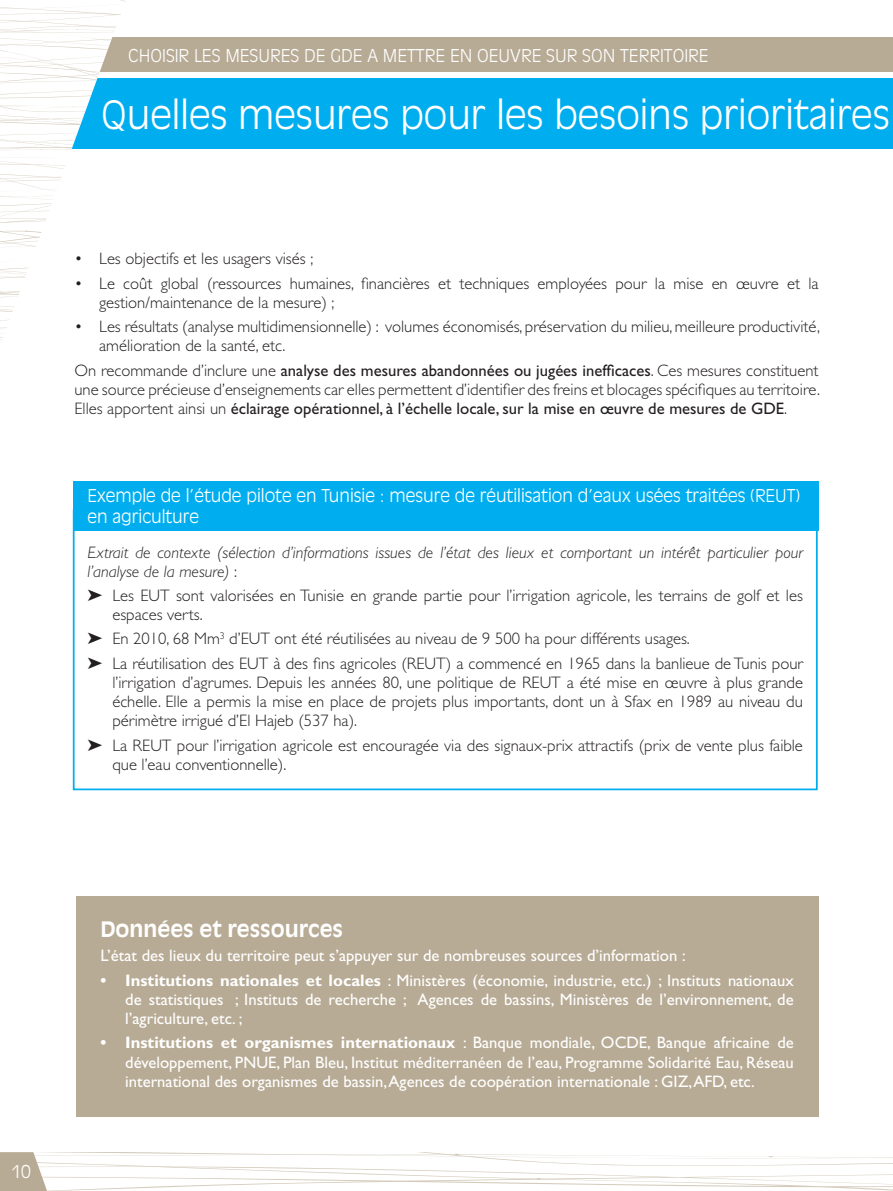
<style>
.page{position:relative;width:893px;height:1191px;background:#fff}
.page>*{position:absolute;margin:0;border:0;box-sizing:border-box;transform-origin:0 0}
.t1{font:300 38.5px "Antique Olive Std";color:#fff}
.t2{font:700 21px "Antique Olive Std";color:#fff}
.t3{font:300 17.5px/21px "Antique Olive Std";color:#fff}
.t4{font:300 16.62px/19.2px "Gill Sans Std";color:#231f20}
.t5{font:16.62px/19.2px "Gill Sans Std";color:#fff;text-align:justify}
.t6{font:italic 300 16.62px/19.2px "Gill Sans Std";color:#231f20}
.s1{font-weight:400}
.s2{font-style:normal}
.s3{font-weight:700}
</style>
<div class="page">
<svg style="left:0;top:1152px;width:893px;height:39px"></svg>
<div style="left:0;top:78px;width:893px;height:71px;background:#00aeef"></div>
<div style="left:86px;top:37px;width:807px;height:35px;background:#b8ab95"></div>
<svg style="left:0;top:0;width:125px;height:340px"></svg>
<svg style="left:40px;top:144px;width:2px;height:6px"></svg>
<svg style="left:55px;top:255px;width:7px;height:2px"></svg>
<div style="left:73px;top:481px;width:746px;height:50px;background:#00aeef"></div>
<div style="left:73px;top:509px;width:745px;height:281px;border:2px solid #00aeef"></div>
<div style="left:76px;top:896px;width:743px;height:220px;background:#b8ab95"></div>
<p class="t3" style="left:128px;top:46px;width:582px">CHOISIR LES MESURES DE GDE A METTrE EN OEUVRE SUR SON TERRITOIRE</p>
<h1 class="t1" style="left:101px;top:92px;width:790px">Quelles mesures pour les besoins prioritaires</h1>
<p class="t4" style="left:74px;top:249px;width:240px">• Les objectifs et les usagers visés ;</p>
<p class="t4" style="left:99px;top:274px;width:721px;text-indent:-25px">• Le coût global (ressources humaines, financières et techniques employées pour la mise en œuvre et la gestion/maintenance de la mesure) ;</p>
<p class="t4" style="left:99px;top:317px;width:722px;text-indent:-25px">• Les résultats (analyse multidimensionnelle) : volumes économisés, préservation du milieu, meilleure productivité, amélioration de la santé, etc.</p>
<p class="t4" style="left:74px;top:360px;width:747px;text-align:justify">On recommande d’inclure une <span class="s1">analyse des mesures abandonnées ou jugées inefficaces</span>. Ces mesures constituent une source précieuse d’enseignements car elles permettent d’identifier des freins et blocages spécifiques au territoire.<br>Elles apportent ainsi un <span class="s1">éclairage opérationnel, à l’échelle locale, sur la mise en œuvre de mesures de GDE</span>.</p>
<p class="t3" style="left:88px;top:485px;width:714px">Exemple de l’étude pilote en Tunisie : mesure de réutilisation d’eaux usées traitées (REUT) en agriculture</p>
<p class="t6" style="left:88px;top:542px;width:717px">Extrait de contexte (sélection d’informations issues de l’état des lieux et comportant un intérêt particulier pour l’analyse de la mesure) <span class="s2">:</span></p>
<p class="t4" style="left:112px;top:586px;width:692px;text-indent:-25px">➤ Les EUT sont valorisées en Tunisie en grande partie pour l’irrigation agricole, les terrains de golf et les espaces verts.</p>
<p class="t4" style="left:88px;top:627px;width:717px;line-height:24.2px">➤ En 2010, 68 Mm<sup>3</sup> d’EUT ont été réutilisées au niveau de 9 500 ha pour différents usages.<br>➤ La réutilisation des EUT à des fins agricoles (REUT) a commencé en 1965 dans la banlieue de Tunis pour</p>
<p class="t4" style="left:112px;top:673px;width:692px;text-align:justify">l’irrigation d’agrumes. Depuis les années 80, une politique de REUT a été mise en œuvre à plus grande échelle. Elle a permis la mise en place de projets plus importants, dont un à Sfax en 1989 au niveau du périmètre irrigué d’El Hajeb (537 ha).</p>
<p class="t4" style="left:112px;top:735px;width:692px;text-indent:-25px">➤ La REUT pour l’irrigation agricole est encouragée via des signaux-prix attractifs (prix de vente plus faible que l’eau conventionnelle).</p>
<p class="t3" style="left:11px;top:1161px;width:21px">10</p>
<p class="t2" style="left:100px;top:916px;width:244px">Données et ressources</p>
<p class="t5" style="left:100px;top:946px;width:587px">L’état des lieux du territoire peut s’appuyer sur de nombreuses sources d’information :</p>
<p class="t5" style="left:125px;top:970px;width:670px;text-indent:-25px"><span class="s3">• I nstitutions nationales et locales</span> : Ministères (économie, industrie, etc.) ; Instituts nationaux de statistiques ; Instituts de recherche ; Agences de bassins, Ministères de l’environnement, de l’agriculture, etc. ;</p>
<p class="t5" style="left:125px;top:1033px;width:670px;text-indent:-25px"><span class="s3">• I nstitutions et organismes internationaux</span> : Banque mondiale, OCDE, Banque africaine de développement, PNUE, Plan Bleu, Institut méditerranéen de l’eau, Programme Solidarité Eau, Réseau international des organismes de bassin, Agences de coopération internationale : GIZ, AFD, etc.</p>
</div>
